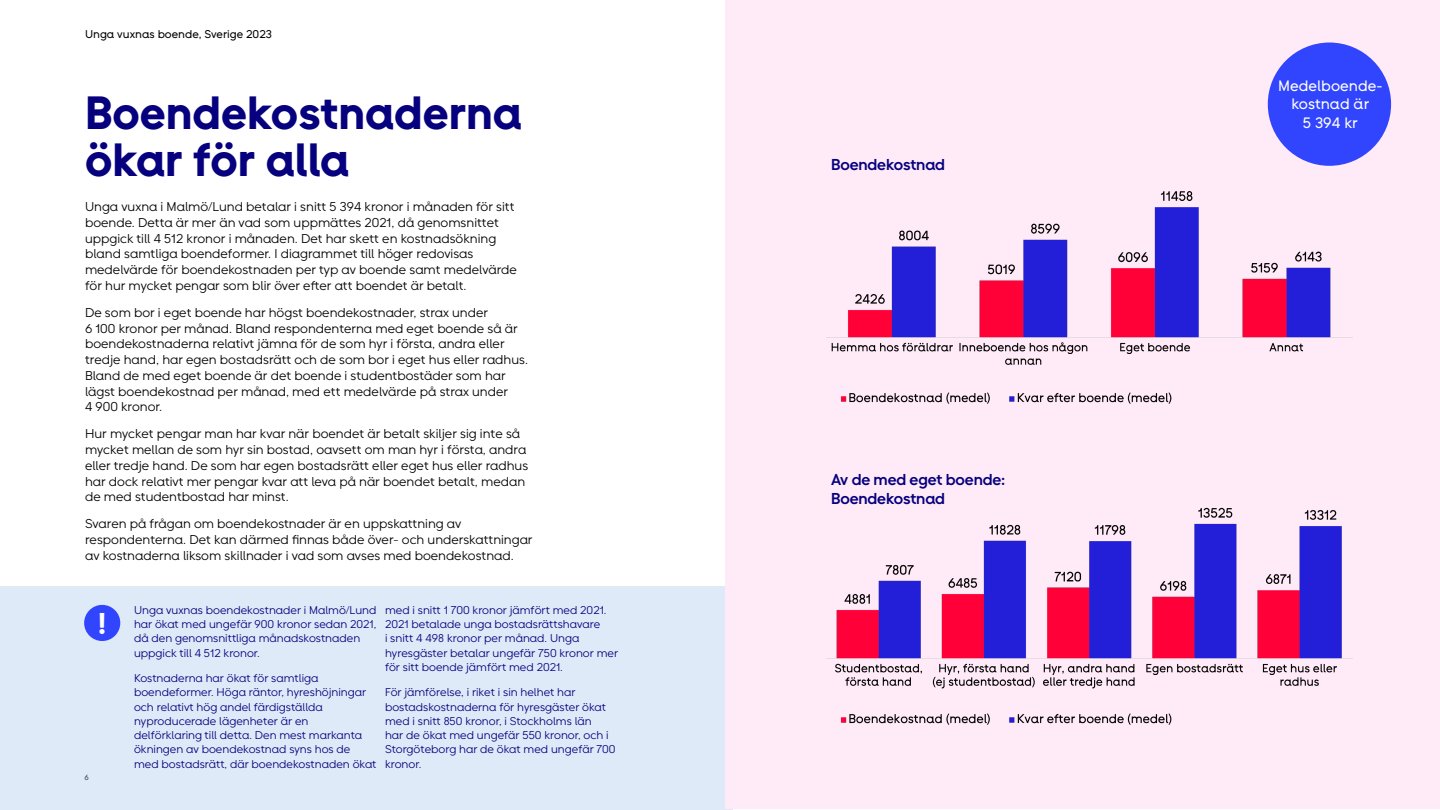
<style>
.page{position:relative;width:1440px;height:810px;background:#fff}
.page>*{position:absolute;margin:0;border:0;box-sizing:border-box;transform-origin:0 0}
.t1{font:46.5px/47.2px "Hyra Sans Display";color:#06007e}
.t2{font:30px "Hyra Sans Display";color:#fff}
.t3{font:700 15.75px/18.9px "Hyra Sans";letter-spacing:-.01em;color:#06007e}
.t4{font:15.08px/18.1px "Hyra Sans";color:#fff;text-align:center}
.t5{font:12.75px/15.8px "Hyra Sans Text";color:#000}
.t6{font:11.25px/14.2px "Hyra Sans Text";color:#06007e}
.t7{font:11.25px "Hyra Sans";color:#000}
.t8{font:7.5px "Hyra Sans";color:#304555}
</style>
<div class="page">
<div style="left:0;top:586px;width:733px;height:224px;background:#dfeaf8"></div>
<div style="left:84px;top:605px;width:36px;height:36px;background:#3145ff;border-radius:50%"></div>
<div style="left:725px;top:0;width:715px;height:809px;background:#ffebf7"></div>
<div style="left:1268px;top:43px;width:123px;height:123px;background:#3145ff;border-radius:50%"></div>
<img style="left:826px;top:191px;width:527px;height:213px">
<img style="left:826px;top:507px;width:527px;height:218px">
<p class="t7" style="left:85px;top:27px;width:189px">Unga vuxnas boende, Sverige 2023</p>
<h1 class="t1" style="left:85px;top:88px;width:438px">Boendekostnaderna ökar för alla</h1>
<p class="t5" style="left:85px;top:199px;width:433px">Unga vuxna i Malmö/Lund betalar i snitt 5 394 kronor i månaden för sitt boende. Detta är mer än vad som uppmättes 2021, då genomsnittet uppgick till 4 512 kronor i månaden. Det har skett en kostnadsökning bland samtliga boendeformer. I diagrammet till höger redovisas medelvärde för boendekostnaden per typ av boende samt medelvärde för hur mycket pengar som blir över efter att boendet är betalt.</p>
<p class="t5" style="left:85px;top:305px;width:445px">De som bor i eget boende har högst boendekostnader, strax under<br>6 100 kronor per månad. Bland respondenterna med eget boende så är boendekostnaderna relativt jämna för de som hyr i första, andra eller tredje hand, har egen bostadsrätt och de som bor i eget hus eller radhus.<br>Bland de med eget boende är det boende i studentbostäder som har lägst boendekostnad per månad, med ett medelvärde på strax under<br>4 900 kronor.</p>
<p class="t5" style="left:85px;top:426px;width:445px">Hur mycket pengar man har kvar när boendet är betalt skiljer sig inte så mycket mellan de som hyr sin bostad, oavsett om man hyr i första, andra eller tredje hand. De som har egen bostadsrätt eller eget hus eller radhus har dock relativt mer pengar kvar att leva på när boendet betalt, medan de med studentbostad har minst.</p>
<p class="t5" style="left:85px;top:516px;width:449px">Svaren på frågan om boendekostnader är en uppskattning av respondenterna. Det kan därmed finnas både över- och underskattningar av kostnaderna liksom skillnader i vad som avses med boendekostnad.</p>
<h2 class="t2" style="left:98px;top:605px;width:10px">!</h2>
<p class="t8" style="left:85px;top:773px;width:6px">6</p>
<p class="t6" style="left:134px;top:603px;width:244px">Unga vuxnas boendekostnader i Malmö/Lund har ökat med ungefär 900 kronor sedan 2021, då den genomsnittliga månadskostnaden uppgick till 4 512 kronor.</p>
<p class="t6" style="left:134px;top:671px;width:244px">Kostnaderna har ökat för samtliga boendeformer. Höga räntor, hyreshöjningar och relativt hög andel färdigställda nyproducerade lägenheter är en delförklaring till detta. Den mest markanta ökningen av boendekostnad syns hos de med bostadsrätt, där boendekostnaden ökat</p>
<p class="t6" style="left:385px;top:603px;width:235px">med i snitt 1 700 kronor jämfört med 2021.<br>2021 betalade unga bostadsrättshavare<br>i snitt 4 498 kronor per månad. Unga hyresgäster betalar ungefär 750 kronor mer för sitt boende jämfört med 2021.</p>
<p class="t6" style="left:385px;top:685px;width:232px">För jämförelse, i riket i sin helhet har bostadskostnaderna för hyresgäster ökat med i snitt 850 kronor, i Stockholms län<br>har de ökat med ungefär 550 kronor, och i Storgöteborg har de ökat med ungefär 700 kronor.</p>
<p class="t3" style="left:831px;top:154px;width:115px">Boendekostnad</p>
<p class="t3" style="left:831px;top:470px;width:176px">Av de med eget boende:<br>Boendekostnad</p>
<p class="t4" style="left:1278px;top:77px;width:106px">Medelboende&shy;kostnad är<br>5 394 kr</p>
</div>
